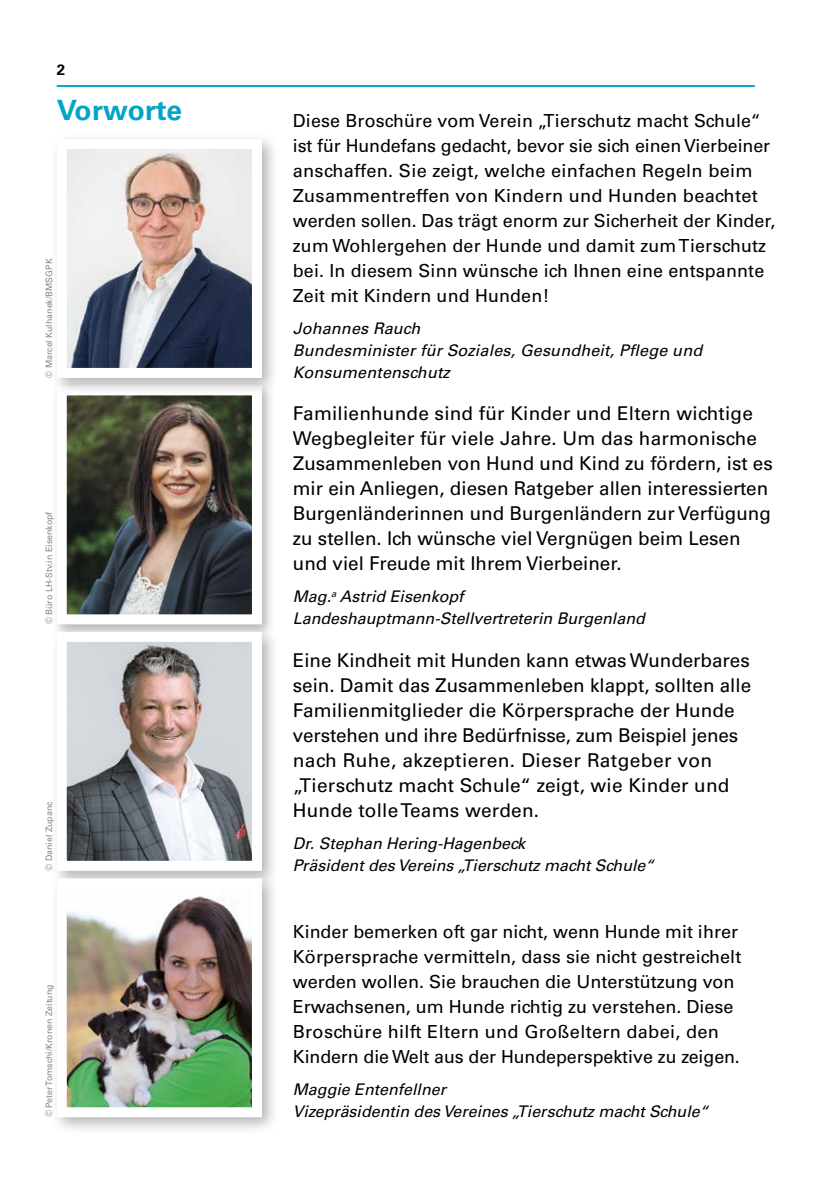
<style>
.page{position:relative;width:840px;height:1191px;background:#fff}
.page>*{position:absolute;margin:0;border:0;box-sizing:border-box;transform-origin:0 0}
.h1_Titel_1{font:700 28px "Univers";letter-spacing:-.01em;color:#00a5c8}
.p_Text_1{font:19px/25px "Univers";color:#000}
.p_Text_1-2{font:18px/25px "Univers";letter-spacing:.005em;color:#000}
.p_Text_1_italic{font:italic 16px "Univers LT Std";color:#000}
.t1{font:700 15px "Univers";color:#000}
.p_Copyright{font:8.8px "Univers";color:#878787}
</style>
<div class="page">
<hr style="left:57px;top:85px;width:697px;height:2px;background:#00a5c8">
<div style="left:51px;top:380px;width:225px;height:259px;background:#000;opacity:.3"></div>
<img style="left:68px;top:396px;width:183px;height:217px">
<div style="left:57px;top:385px;width:205px;height:239px;border:10px solid #fff"></div>
<div style="left:50px;top:624px;width:230px;height:264px;background:#000;opacity:.3"></div>
<img style="left:68px;top:643px;width:183px;height:216px">
<div style="left:57px;top:632px;width:205px;height:238px;border:10px solid #fff"></div>
<div style="left:50px;top:871px;width:230px;height:264px;background:#000;opacity:.3"></div>
<img style="left:68px;top:889px;width:183px;height:217px">
<div style="left:57px;top:878px;width:205px;height:239px;border:10px solid #fff"></div>
<div style="left:50px;top:132px;width:230px;height:264px;background:#000;opacity:.3"></div>
<img style="left:68px;top:150px;width:183px;height:217px">
<p class="t1" style="left:57px;top:61px;width:10px">2</p>
<h1 class="h1_Titel_1" style="left:57px;top:94px;width:127px">Vorworte</h1>
<p class="p_Copyright" style="left:44px;top:378px;width:121px;rotate:-90deg">© Marcel Kulhanek/BMSGPK</p>
<p class="p_Copyright" style="left:44px;top:624px;width:114px;rotate:-90deg">© Büro LH-Stv.in Eisenkopf</p>
<p class="p_Copyright" style="left:44px;top:870px;width:71px;rotate:-90deg">© Daniel Zupanc</p>
<p class="p_Copyright" style="left:44px;top:1117px;width:134px;rotate:-90deg">© Peter Tomschi/Kronen Zeitung</p>
<p class="p_Text_1-2" style="left:293px;top:108px;width:483px">Diese Broschüre vom Verein „Tierschutz macht Schule“ ist für Hundefans gedacht, bevor sie sich einen Vierbeiner anschaffen. Sie zeigt, welche einfachen Regeln beim Zusammentreffen von Kindern und Hunden beachtet werden sollen. Das trägt enorm zur Sicherheit der Kinder, zum Wohlergehen der Hunde und damit zum Tierschutz bei. In diesem Sinn wünsche ich Ihnen eine entspannte Zeit mit Kindern und Hunden!</p>
<p class="p_Text_1_italic" style="left:293px;top:319px;width:129px">Johannes Rauch</p>
<p class="p_Text_1_italic" style="left:293px;top:341px;width:410px">Bundesminister für Soziales, Gesundheit, Pflege und</p>
<p class="p_Text_1_italic" style="left:293px;top:363px;width:158px">Konsumentenschutz</p>
<p class="p_Text_1" style="left:293px;top:401px;width:481px">Familienhunde sind für Kinder und Eltern wichtige Wegbegleiter für viele Jahre. Um das harmonische Zusammenleben von Hund und Kind zu fördern, ist es mir ein Anliegen, diesen Ratgeber allen interessierten Burgenländerinnen und Burgenländern zur Verfügung zu stellen. Ich wünsche viel Vergnügen beim Lesen und viel Freude mit Ihrem Vierbeiner.</p>
<p class="p_Text_1_italic" style="left:293px;top:587px;width:172px">Mag.<sup>a</sup> Astrid Eisenkopf</p>
<p class="p_Text_1_italic" style="left:293px;top:609px;width:353px">Landeshauptmann-Stellvertreterin Burgenland</p>
<p class="p_Text_1" style="left:293px;top:647px;width:459px">Eine Kindheit mit Hunden kann etwas Wunderbares sein. Damit das Zusammenleben klappt, sollten alle Familienmitglieder die Körpersprache der Hunde verstehen und ihre Bedürfnisse, zum Beispiel jenes nach Ruhe, akzeptieren. Dieser Ratgeber von „Tierschutz macht Schule“ zeigt, wie Kinder und Hunde tolle Teams werden.</p>
<p class="p_Text_1_italic" style="left:293px;top:833px;width:234px">Dr. Stephan Hering-Hagenbeck</p>
<p class="p_Text_1_italic" style="left:293px;top:855px;width:362px">Präsident des Vereins „Tierschutz macht Schule“</p>
<p class="p_Text_1-2" style="left:293px;top:919px;width:449px">Kinder bemerken oft gar nicht, wenn Hunde mit ihrer Körpersprache vermitteln, dass sie nicht gestreichelt werden wollen. Sie brauchen die Unterstützung von Erwachsenen, um Hunde richtig zu verstehen. Diese Broschüre hilft Eltern und Großeltern dabei, den Kindern die Welt aus der Hundeperspektive zu zeigen.</p>
<p class="p_Text_1_italic" style="left:293px;top:1080px;width:154px">Maggie Entenfellner</p>
<p class="p_Text_1_italic" style="left:293px;top:1102px;width:416px">Vizepräsidentin des Vereines „Tierschutz macht Schule“</p>
</div>
